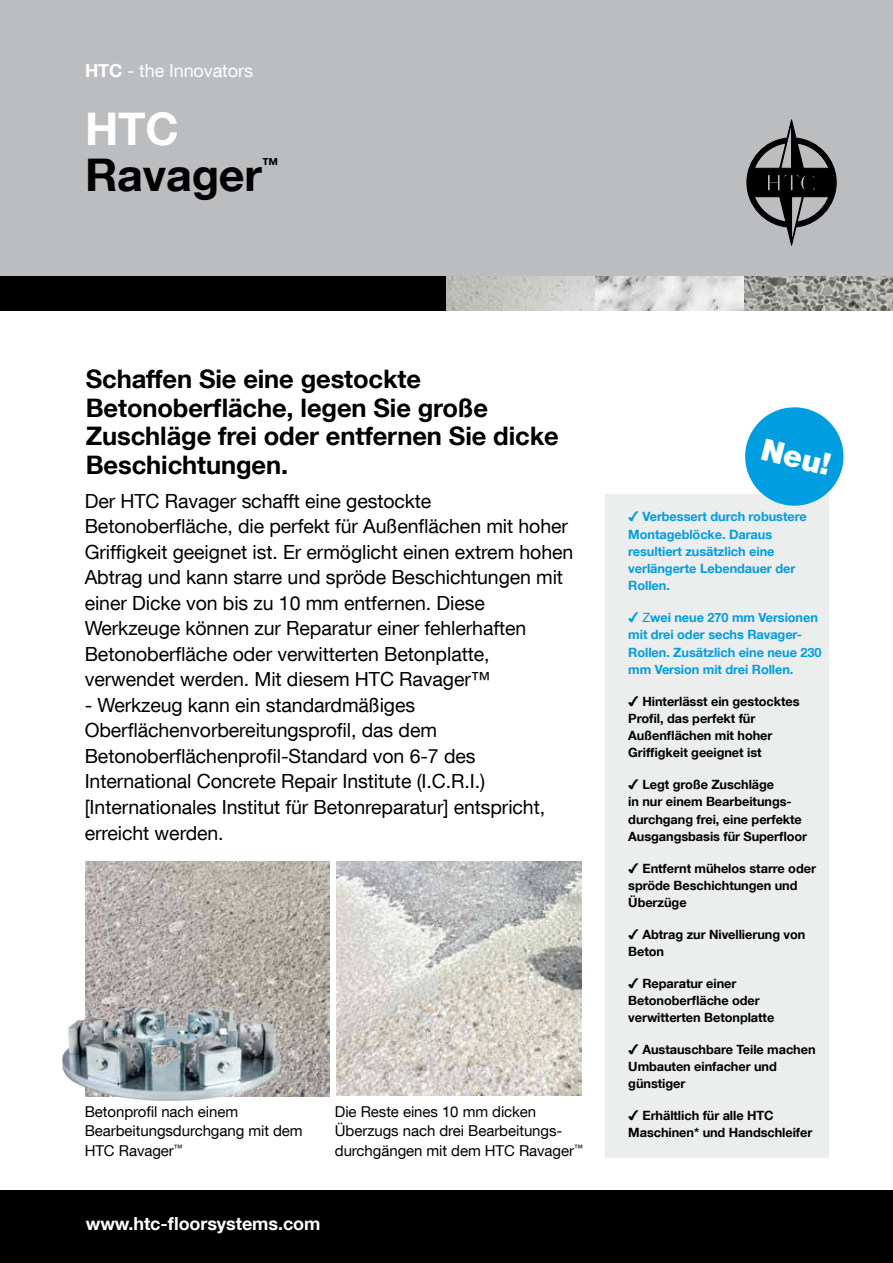
<style>
.page{position:relative;width:893px;height:1263px;background:#fff}
.page>*{position:absolute;margin:0;border:0;box-sizing:border-box;transform-origin:0 0}
.t1{font:700 45px "Helvetica Neue LT Com";letter-spacing:-.005em;color:#000}
.t2{font:700 45px "Helvetica Neue LT Com";color:#fff}
.t3{font:900 30px "Helvetica Neue LT Com";color:#fff}
.t4{font:700 25.5px/28.5px "Helvetica Neue LT Com";letter-spacing:-.005em;color:#000}
.t5{font:19.5px/25.5px "Helvetica Neue LT Com";letter-spacing:-.005em;color:#000}
.t6{font:700 18px "Helvetica Neue LT Com";letter-spacing:-.005em;color:#fff}
.t7{font:18px "Helvetica Neue LT Com";letter-spacing:-.005em;color:#fff}
.t8{font:700 16.65px "Helvetica Neue LT Com";color:#000}
.t9{font:15px/19.5px "Helvetica Neue LT Com";letter-spacing:-.005em;color:#000}
.t10{font:700 12.75px/17.2px "Helvetica Neue LT Com";letter-spacing:-.005em;color:#000}
.t11{font:700 12.75px/17.2px "Helvetica Neue LT Com";letter-spacing:-.005em;color:#009ee0}
.s1{font-weight:700}
.s2{font-family:"Arial Unicode MS";font-weight:400}
</style>
<div class="page">
<div style="left:605px;top:494px;width:224px;height:664px;background:#eceded"></div>
<div style="left:0;top:0;width:893px;height:276px;background:#bbbdbe"></div>
<div style="left:0;top:276px;width:446px;height:34px;background:#000"></div>
<img style="left:446px;top:276px;width:447px;height:34px">
<div style="left:0;top:1191px;width:893px;height:72px;background:#000"></div>
<svg style="left:746px;top:119px;width:91px;height:127px"></svg>
<img style="left:86px;top:861px;width:244px;height:235px">
<img style="left:337px;top:861px;width:244px;height:235px">
<svg style="left:745px;top:407px;width:99px;height:99px"></svg>
<img style="left:62px;top:955px;width:226px;height:146px">
<p class="t7" style="left:85px;top:59px;width:169px"><span class="s1">HTC</span> - the Innovators</p>
<h1 class="t2" style="left:85px;top:100px;width:95px">HTC</h1>
<h1 class="t1" style="left:85px;top:147px;width:179px">Ravager</h1>
<p class="t8" style="left:262px;top:153px;width:18px">™</p>
<h3 class="t4" style="left:86px;top:364px;width:474px">Schaffen Sie eine gestockte<br>Betonoberfläche, legen Sie große<br>Zuschläge frei oder entfernen Sie dicke<br>Beschichtungen.</h3>
<p class="t5" style="left:85px;top:488px;width:490px">Der HTC Ravager schafft eine gestockte Betonoberfläche, die perfekt für Außenflächen mit hoher Griffigkeit geeignet ist. Er ermöglicht einen extrem hohen Abtrag und kann starre und spröde Beschichtungen mit einer Dicke von bis zu 10 mm entfernen. Diese Werkzeuge können zur Reparatur einer fehlerhaften Betonoberfläche oder verwitterten Betonplatte, verwendet werden. Mit diesem HTC Ravager™</p>
<p class="t5" style="left:85px;top:692px;width:462px">- Werkzeug kann ein standardmäßiges Oberflächenvorbereitungsprofil, das dem Betonoberflächenprofil-Standard von 6-7 des International Concrete Repair Institute (I.C.R.I.) [Internationales Institut für Betonreparatur] entspricht, erreicht werden.</p>
<p class="t9" style="left:85px;top:1101px;width:219px">Betonprofil nach einem<br>Bearbeitungsdurchgang mit dem<br>HTC Ravager<sup>™</sup></p>
<p class="t9" style="left:335px;top:1101px;width:249px">Die Reste eines 10 mm dicken<br>Überzugs nach drei Bearbeitungs&shy;durchgängen mit dem HTC Ravager<sup>™</sup></p>
<p class="t6" style="left:86px;top:1212px;width:236px">www.htc-floorsystems.com</p>
<h2 class="t3" style="left:767px;top:431px;width:72px;rotate:14deg">Neu!</h2>
<p class="t11" style="left:628px;top:508px;width:180px"><span class="s2">✔</span> Verbessert durch robustere<br>Montageblöcke. Daraus resultiert zusätzlich eine verlängerte Lebendauer der<br>Rollen.</p>
<p class="t11" style="left:628px;top:609px;width:195px"><span class="s2">✔ Z</span>wei neue 270 mm Versionen mit drei oder sechs Ravager-<br>Rollen. Zusätzlich eine neue 230 mm Version mit drei Rollen.</p>
<p class="t10" style="left:628px;top:692px;width:173px"><span class="s2">✔</span> Hinterlässt ein gestocktes<br>Profil, das perfekt für<br>Außenflächen mit hoher<br>Griffigkeit geeignet ist</p>
<p class="t10" style="left:628px;top:775px;width:180px"><span class="s2">✔</span> Legt große Zuschläge<br>in nur einem Bearbeitungs&shy;durchgang frei, eine perfekte<br>Ausgangsbasis für Superfloor</p>
<p class="t10" style="left:628px;top:859px;width:189px"><span class="s2">✔</span> Entfernt mühelos starre oder spröde Beschichtungen und<br>Überzüge</p>
<p class="t10" style="left:628px;top:925px;width:179px"><span class="s2">✔</span> Abtrag zur Nivellierung von<br>Beton</p>
<p class="t10" style="left:628px;top:974px;width:148px"><span class="s2">✔</span> Reparatur einer<br>Betonoberfläche oder verwitterten Betonplatte</p>
<p class="t10" style="left:628px;top:1040px;width:189px"><span class="s2">✔</span> Austauschbare Teile machen<br>Umbauten einfacher und günstiger</p>
<p class="t10" style="left:628px;top:1106px;width:186px"><span class="s2">✔</span> Erhältlich für alle HTC<br>Maschinen* und Handschleifer</p>
</div>
